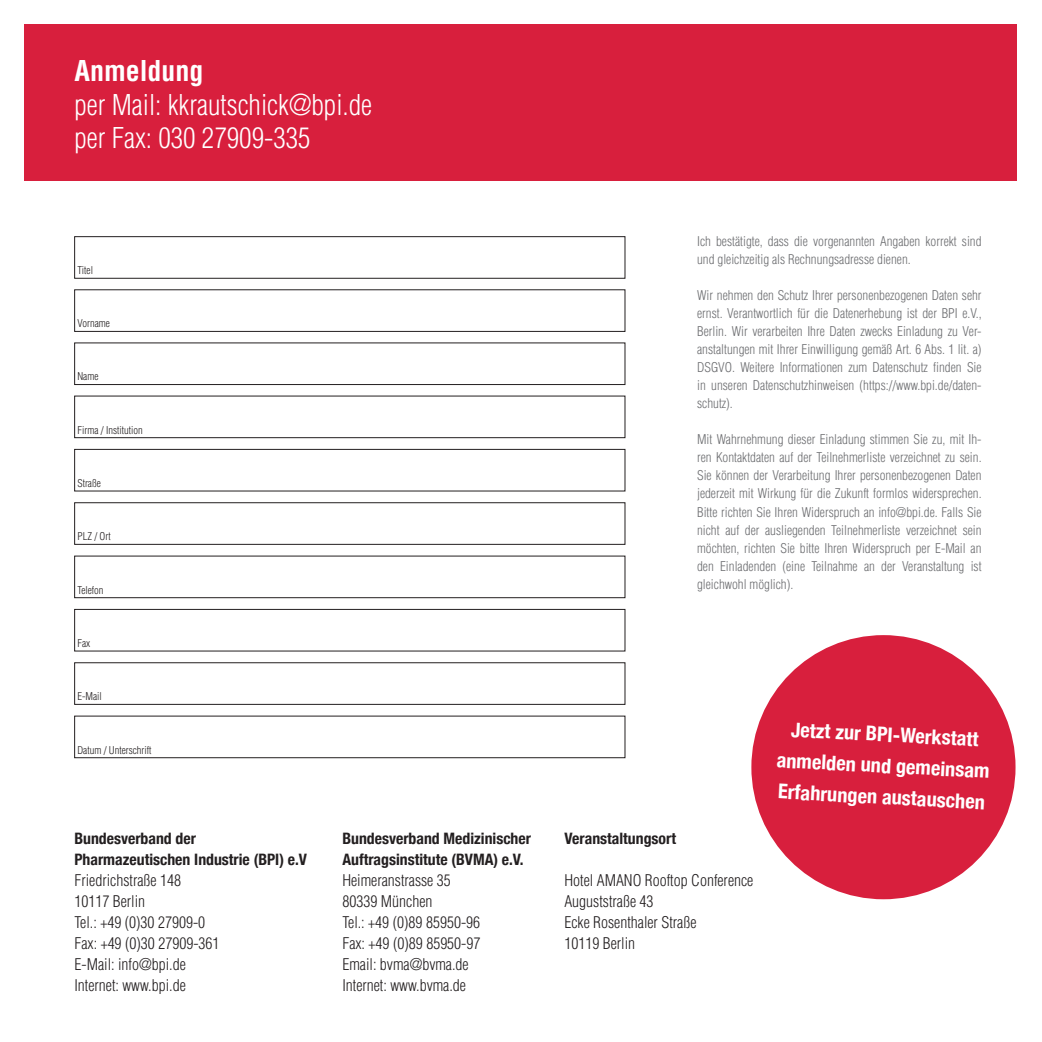
<style>
.page{position:relative;width:1042px;height:1042px;background:#fff}
.page>*{position:absolute;margin:0;border:0;box-sizing:border-box;transform-origin:0 0}
.t1{font:300 condensed 28px/33.6px "Helvetica";color:#fff}
.t2{font:700 condensed 28px "Helvetica";color:#fff}
.t3{font:700 condensed 20.3px/31.2px "Helvetica Neue";color:#fff;text-align:center}
.t4{font:300 condensed 15.75px/21px "Helvetica";color:#231f20}
.t5{font:700 condensed 15.75px/21px "Helvetica Neue";color:#231f20}
.t6{font:300 condensed 13.12px/18px "Helvetica";color:#6c6d70;text-align:justify}
.t7{font:300 condensed 10.5px "Helvetica";color:#231f20}
</style>
<div class="page">
<div style="left:751px;top:635px;width:264px;height:264px;background:#d81f3d;border-radius:50%"></div>
<div style="left:25px;top:25px;width:992px;height:156px;background:#d81f3d"></div>
<div style="left:74px;top:236px;width:551px;height:42px;border:1px solid #231f20"></div>
<div style="left:74px;top:290px;width:551px;height:42px;border:1px solid #231f20"></div>
<div style="left:74px;top:343px;width:551px;height:42px;border:1px solid #231f20"></div>
<div style="left:74px;top:396px;width:551px;height:42px;border:1px solid #231f20"></div>
<div style="left:74px;top:449px;width:551px;height:42px;border:1px solid #231f20"></div>
<div style="left:74px;top:502px;width:551px;height:42px;border:1px solid #231f20"></div>
<div style="left:74px;top:556px;width:551px;height:42px;border:1px solid #231f20"></div>
<div style="left:74px;top:609px;width:551px;height:42px;border:1px solid #231f20"></div>
<div style="left:74px;top:662px;width:551px;height:42px;border:1px solid #231f20"></div>
<div style="left:74px;top:716px;width:551px;height:42px;border:1px solid #231f20"></div>
<h1 class="t2" style="left:74px;top:54px;width:131px">Anmeldung</h1>
<h1 class="t1" style="left:74px;top:88px;width:299px">per Mail: kkrautschick@bpi.de per Fax: 030 27909-335</h1>
<p class="t7" style="left:77px;top:264px;width:17px">Titel</p>
<p class="t7" style="left:77px;top:317px;width:34px">Vorname</p>
<p class="t7" style="left:77px;top:370px;width:23px">Name</p>
<p class="t7" style="left:77px;top:424px;width:67px">Firma / Institution</p>
<p class="t7" style="left:77px;top:477px;width:25px">Straße</p>
<p class="t7" style="left:77px;top:530px;width:35px">PLZ / Ort</p>
<p class="t7" style="left:77px;top:584px;width:28px">Telefon</p>
<p class="t7" style="left:77px;top:637px;width:14px">Fax</p>
<p class="t7" style="left:77px;top:690px;width:26px">E-Mail</p>
<p class="t7" style="left:77px;top:744px;width:76px">Datum / Unterschrift</p>
<p class="t5" style="left:74px;top:826px;width:234px">Bundesverband der<br>Pharmazeutischen Industrie (BPI) e.V</p>
<p class="t4" style="left:74px;top:869px;width:147px">Friedrichstraße 148<br>10117 Berlin<br>Tel.: +49 (0)30 27909-0<br>Fax: +49 (0)30 27909-361<br>E-Mail: info@bpi.de<br>Internet: www.bpi.de</p>
<p class="t5" style="left:342px;top:826px;width:190px">Bundesverband Medizinischer<br>Auftragsinstitute (BVMA) e.V.</p>
<p class="t4" style="left:342px;top:869px;width:140px">Heimeranstrasse 35<br>80339 München<br>Tel.: +49 (0)89 85950-96<br>Fax: +49 (0)89 85950-97<br>Email: bvma@bvma.de<br>Internet: www.bvma.de</p>
<p class="t6" style="left:697px;top:232px;width:286px">Ich bestätigte, dass die vorgenannten Angaben korrekt sind und gleichzeitig als Rechnungsadresse dienen.</p>
<p class="t6" style="left:697px;top:286px;width:286px">Wir nehmen den Schutz Ihrer personenbezogenen Daten sehr ernst. Verantwortlich für die Datenerhebung ist der BPI e.V., Berlin. Wir verarbeiten Ihre Daten zwecks Einladung zu Ver&shy;anstaltungen mit Ihrer Einwilligung gemäß Art. 6 Abs. 1 lit. a)<br>DSGVO. Weitere Informationen zum Datenschutz finden Sie in unseren Datenschutzhinweisen (https://www.bpi.de/daten&shy;schutz).</p>
<p class="t6" style="left:697px;top:430px;width:286px">Mit Wahrnehmung dieser Einladung stimmen Sie zu, mit Ih&shy;ren Kontaktdaten auf der Teilnehmerliste verzeichnet zu sein.<br>Sie können der Verarbeitung Ihrer personenbezogenen Daten jederzeit mit Wirkung für die Zukunft formlos widersprechen.<br>Bitte richten Sie Ihren Widerspruch an info@bpi.de. Falls Sie nicht auf der ausliegenden Teilnehmerliste verzeichnet sein möchten, richten Sie bitte Ihren Widerspruch per E-Mail an den Einladenden (eine Teilnahme an der Veranstaltung ist gleichwohl möglich).</p>
<p class="t5" style="left:564px;top:827px;width:113px">Veranstaltungsort</p>
<p class="t4" style="left:564px;top:869px;width:190px">Hotel AMANO Rooftop Conference<br>Auguststraße 43<br>Ecke Rosenthaler Straße<br>10119 Berlin</p>
<h2 class="t3" style="left:779px;top:712px;width:215px;rotate:3deg">Jetzt zur BPI-Werkstatt anmelden und gemeinsam<br>Erfahrungen austauschen</h2>
</div>
